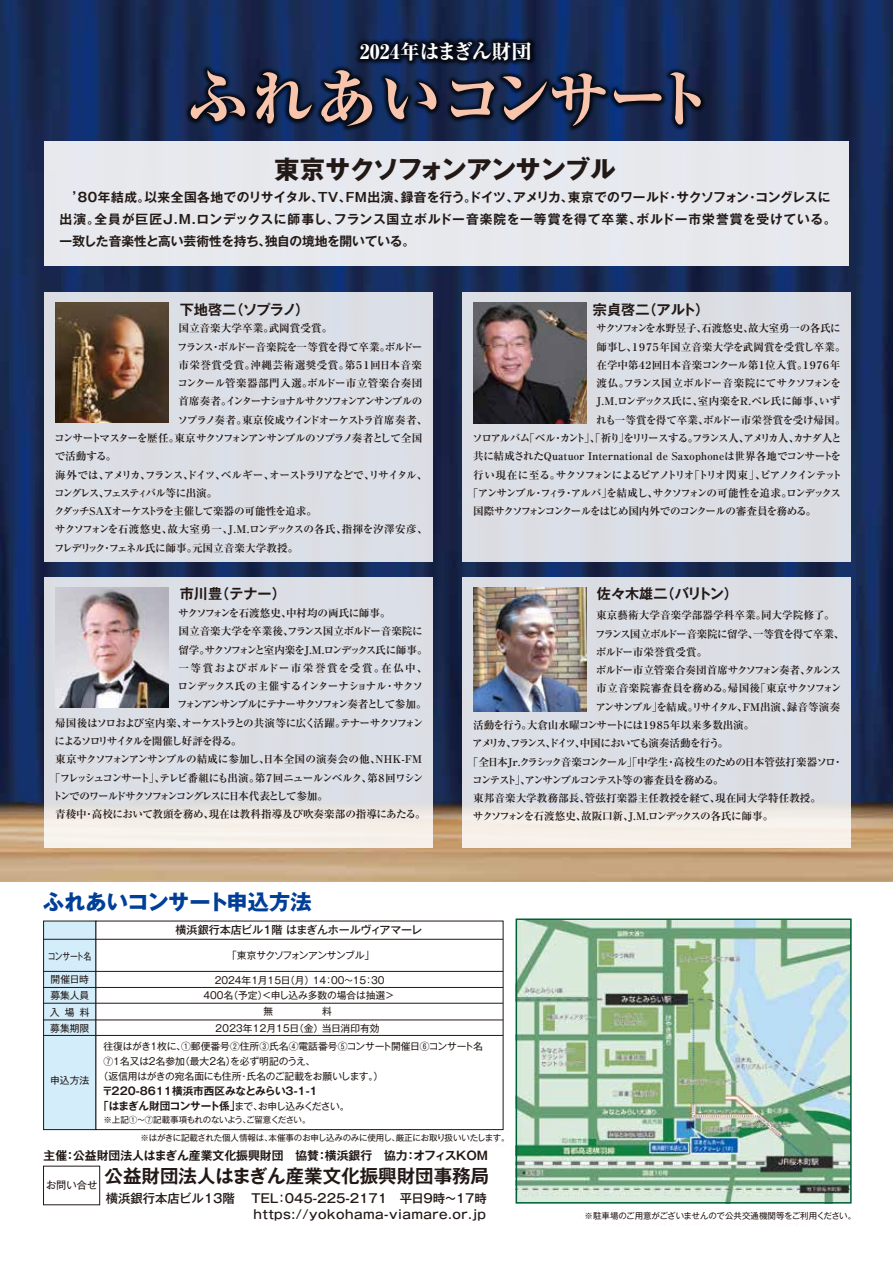
<style>
.page{position:relative;width:893px;height:1263px;background:#fff}
.page>*{position:absolute;margin:0;border:0;box-sizing:border-box;transform-origin:0 0}
.t1{font:800 61.5px "Ryumin Pro";letter-spacing:-.025em;color:#f8c5ac}
.t2{font:700 25.5px "Gothic MB101 Pro";letter-spacing:-.03em;color:#221815}
.t3{font:700 21.3px "Gothic MB101 Pro";color:#003f98}
.t4{font:800 19.95px "Ryumin Pro";letter-spacing:-.01em;color:#fff}
.t5{font:700 18.45px "Gothic MB101 Pro De";color:#221815}
.t6{font:700 14.1px "Gothic MB101 Pro De";color:#221815}
.t7{font:700 14.1px "Gothic MB101 Pro De";letter-spacing:-.025em;color:#221815}
.t8{font:700 12.75px/22.4px "Gothic MB101 Pro De";letter-spacing:.005em;color:#221815}
.t9{font:500 12.3px/15.9px "Gothic MB101 Pro";color:#221815;text-align:right}
.t10{font:700 11.85px "Gothic MB101 Pro De";color:#221815}
.t11{font:500 11.1px "Gothic MB101 Pro";letter-spacing:-.01em;color:#221815}
.t12{font:700 10.65px "Ryumin Pro";letter-spacing:-.08em;color:#221815}
.t13{font:700 10.65px "Ryumin Pro";letter-spacing:-.045em;color:#221815}
.t14{font:700 10.65px "Ryumin Pro";letter-spacing:-.12em;color:#221815}
.t15{font:700 10.65px "Ryumin Pro";color:#221815}
.t16{font:700 10.65px "Ryumin Pro";letter-spacing:-.145em;color:#221815}
.t17{font:700 10.65px "Ryumin Pro";letter-spacing:-.14em;color:#221815}
.t18{font:700 10.65px "Ryumin Pro";letter-spacing:-.015em;color:#221815}
.t19{font:700 10.65px/14.9px "Gothic MB101 Pro De";color:#221815}
.t20{font:700 10.65px "Ryumin Pro";letter-spacing:-.455em;color:#221815}
.t21{font:700 10.65px "Ryumin Pro";letter-spacing:-.135em;color:#221815}
.t22{font:700 10.65px "Ryumin Pro";letter-spacing:-.035em;color:#221815}
.t23{font:700 10.65px "Ryumin Pro";letter-spacing:-.105em;color:#221815}
.t24{font:700 10.65px "Ryumin Pro";letter-spacing:-.05em;color:#221815}
.t25{font:700 10.65px "Ryumin Pro";letter-spacing:-.115em;color:#221815}
.t26{font:700 10.65px "Ryumin Pro";letter-spacing:-.11em;color:#221815}
.t27{font:700 10.65px "Ryumin Pro";letter-spacing:-.03em;color:#221815}
.t28{font:700 10.65px "Ryumin Pro";letter-spacing:-.13em;color:#221815}
.t29{font:700 10.65px "Ryumin Pro";letter-spacing:-.055em;color:#221815}
.t30{font:700 10.65px "Ryumin Pro";letter-spacing:-.025em;color:#221815}
.t31{font:700 10.65px "Ryumin Pro";letter-spacing:.01em;color:#221815}
.t32{font:700 10.65px "Ryumin Pro";letter-spacing:.04em;color:#221815}
.t33{font:700 10.65px "Ryumin Pro";letter-spacing:.035em;color:#221815}
.t34{font:700 10.65px "Ryumin Pro";letter-spacing:.115em;color:#221815}
.t35{font:700 10.65px "Ryumin Pro";letter-spacing:-.16em;color:#221815}
.t36{font:10.35px "Gothic MB101 Pro";color:#221815}
.t37{font:9.75px/15.3px "Gothic MB101 Pro";letter-spacing:-.01em;color:#221815}
.t38{font:9.75px "Gothic MB101 Pro";letter-spacing:-.065em;color:#221815}
.t39{font:9.75px "Gothic MB101 Pro";letter-spacing:-.01em;color:#221815;scale:.8 1}
.t40{font:8.55px "Gothic MB101 Pro";letter-spacing:-.02em;color:#221815}
.s1{font-family:"Gothic MB101 Pro";font-weight:400;font-size:9.75px}
</style>
<div class="page">
<img style="left:0;top:0;width:893px;height:882px">
<img style="left:302px;top:0;width:287px;height:10px">
<img style="left:130px;top:10px;width:632px;height:131px">
<div style="left:44px;top:141px;width:804px;height:125px;background:#e7e9ed"></div>
<div style="left:44px;top:293px;width:388px;height:269px;background:#dbdee5"></div>
<div style="left:462px;top:293px;width:388px;height:269px;background:#dbdee4"></div>
<svg style="left:44px;top:577px;width:388px;height:271px;background:#dfe0e5"></svg>
<svg style="left:462px;top:577px;width:388px;height:271px;background:#dddee2"></svg>
<img style="left:55px;top:302px;width:114px;height:121px">
<img style="left:474px;top:303px;width:113px;height:120px">
<img style="left:55px;top:588px;width:114px;height:120px">
<img style="left:474px;top:588px;width:113px;height:123px">
<div style="left:43px;top:1166px;width:57px;height:39px;background:#fff;border:1px solid #221815"></div>
<div style="left:43px;top:921px;width:53px;height:209px;background:#d3edfb;border:1px solid #221815"></div>
<div style="left:96px;top:921px;width:407px;height:209px;background:#fff;border:1px solid #221815"></div>
<hr style="left:43px;top:939px;width:460px;height:1px;background:#221815">
<hr style="left:43px;top:971px;width:460px;height:1px;background:#221815">
<hr style="left:43px;top:987px;width:460px;height:1px;background:#221815">
<hr style="left:43px;top:1003px;width:460px;height:1px;background:#221815">
<hr style="left:43px;top:1020px;width:460px;height:1px;background:#221815">
<hr style="left:43px;top:1035px;width:460px;height:1px;background:#221815">
<img style="left:515px;top:920px;width:335px;height:284px">
<div style="left:516px;top:918px;width:336px;height:285px;border:2px solid #006239"></div>
<h3 class="t4" style="left:360px;top:36px;width:173px">2024年はまぎん財団</h3>
<h1 class="t1" style="left:187px;top:51px;width:528px">ふれあいコンサート</h1>
<h2 class="t2" style="left:274px;top:148px;width:343px">東京サクソフォンアンサンブル</h2>
<p class="t8" style="left:60px;top:184px;width:779px;text-indent:13px">’８０年結成。以来全国各地でのリサイタル、ＴＶ、ＦＭ出演、録音を行う。ドイツ、アメリカ、東京でのワールド・サクソフォン・コングレスに出演。全員が巨匠Ｊ.Ｍ.ロンデックスに師事し、フランス国立ボルドー音楽院を一等賞を得て卒業、ボルドー市栄誉賞を受けている。一致した音楽性と高い芸術性を持ち、独自の境地を開いている。</p>
<h3 class="t7" style="left:180px;top:298px;width:131px">下地啓二（ソプラノ）</h3>
<h3 class="t6" style="left:593px;top:298px;width:118px">宗貞啓二（アルト）</h3>
<p class="t15" style="left:178px;top:320px;width:155px">国立音楽大学卒業。武岡賞受賞。</p>
<p class="t12" style="left:177px;top:338px;width:247px">フランス・ボルドー音楽院を一等賞を得て卒業。ボルドー</p>
<p class="t32" style="left:178px;top:356px;width:245px">市栄誉賞受賞。沖縄芸術選奨受賞。第５１回日本音楽</p>
<p class="t33" style="left:177px;top:375px;width:246px">コンクール管楽器部門入選。ボルドー市立管楽合奏団</p>
<p class="t16" style="left:178px;top:393px;width:246px">首席奏者。インターナショナルサクソフォンアンサンブルの</p>
<p class="t12" style="left:177px;top:411px;width:252px">ソプラノ奏者。東京佼成ウインドオーケストラ首席奏者、</p>
<p class="t26" style="left:54px;top:429px;width:370px">コンサートマスターを歴任。東京サクソフォンアンサンブルのソプラノ奏者として全国</p>
<p class="t12" style="left:55px;top:448px;width:63px">で活動する。</p>
<p class="t23" style="left:55px;top:466px;width:374px">海外では、アメリカ、フランス、ドイツ、ベルギー、オーストラリアなどで、リサイタル、</p>
<p class="t35" style="left:54px;top:484px;width:165px">コングレス、フェスティバル等に出演。</p>
<p class="t12" style="left:54px;top:503px;width:265px">クダッチＳＡＸオーケストラを主催して楽器の可能性を追求。</p>
<p class="t24" style="left:55px;top:521px;width:374px">サクソフォンを石渡悠史、故大室勇一、Ｊ.Ｍ.ロンデックスの各氏、指揮を汐澤安彦、</p>
<p class="t13" style="left:54px;top:539px;width:246px">フレデリック・フェネル氏に師事。元国立音楽大学教授。</p>
<p class="t18" style="left:596px;top:320px;width:246px">サクソフォンを水野昱子、石渡悠史、故大室勇一の各氏に</p>
<p class="t18" style="left:596px;top:338px;width:251px">師事し、１９７５年国立音楽大学を武岡賞を受賞し卒業。</p>
<p class="t17" style="left:596px;top:356px;width:245px">在学中第４２回日本音楽コンクール第１位入賞。１９７６年</p>
<p class="t13" style="left:596px;top:375px;width:246px">渡仏。フランス国立ボルドー音楽院にてサクソフォンを</p>
<p class="t29" style="left:593px;top:393px;width:248px">Ｊ.Ｍ.ロンデックス氏に、室内楽をＲ.ペレ氏に師事、いず</p>
<p class="t30" style="left:596px;top:411px;width:251px">れも一等賞を得て卒業、ボルドー市栄誉賞を受け帰国。</p>
<p class="t16" style="left:472px;top:429px;width:371px">ソロアルバム「ベル・カント」、「祈り」をリリースする。フランス人、アメリカ人、カナダ人と</p>
<p class="t20" style="left:473px;top:448px;width:369px">共に結成されたＱｕａｔｕｏｒ Ｉｎｔｅｒｎａｔｉｏｎａｌ ｄｅ Ｓａｘｏｐｈｏｎｅは世界各地でコンサートを</p>
<p class="t25" style="left:473px;top:466px;width:370px">行い現在に至る。サクソフォンによるピアノトリオ「トリオ閃束」、ピアノクインテット</p>
<p class="t12" style="left:468px;top:484px;width:375px">「アンサンブル・フィラ・アルバ」を結成し、サクソフォンの可能性を追求。ロンデックス</p>
<p class="t12" style="left:473px;top:503px;width:345px">国際サクソフォンコンクールをはじめ国内外でのコンクールの審査員を務める。</p>
<h3 class="t6" style="left:180px;top:582px;width:108px">市川豊（テナー）</h3>
<h3 class="t6" style="left:597px;top:582px;width:143px">佐々木雄二（バリトン）</h3>
<p class="t22" style="left:178px;top:604px;width:214px">サクソフォンを石渡悠史、中村均の両氏に師事。</p>
<p class="t22" style="left:178px;top:623px;width:246px">国立音楽大学を卒業後、フランス国立ボルドー音楽院に</p>
<p class="t21" style="left:178px;top:641px;width:251px">留学。サクソフォンと室内楽をＪ.Ｍ.ロンデックス氏に師事。</p>
<p class="t34" style="left:178px;top:659px;width:251px">一等賞およびボルドー市栄誉賞を受賞。在仏中、</p>
<p class="t12" style="left:177px;top:678px;width:247px">ロンデックス氏の主催するインターナショナル・サクソ</p>
<p class="t14" style="left:177px;top:696px;width:251px">フォンアンサンブルにテナーサクソフォン奏者として参加。</p>
<p class="t12" style="left:55px;top:714px;width:370px">帰国後はソロおよび室内楽、オーケストラとの共演等に広く活躍。テナーサクソフォン</p>
<p class="t21" style="left:55px;top:732px;width:189px">によるソロリサイタルを開催し好評を得る。</p>
<p class="t13" style="left:55px;top:751px;width:369px">東京サクソフォンアンサンブルの結成に参加し、日本全国の演奏会の他、ＮＨＫ-ＦＭ</p>
<p class="t17" style="left:50px;top:769px;width:375px">「フレッシュコンサート」、テレビ番組にも出演。第７回ニュールンベルク、第８回ワシン</p>
<p class="t28" style="left:52px;top:787px;width:277px">トンでのワールドサクソフォンコングレスに日本代表として参加。</p>
<p class="t27" style="left:55px;top:806px;width:372px">青稜中・高校において教頭を務め、現在は教科指導及び吹奏楽部の指導にあたる。</p>
<h3 class="t3" style="left:43px;top:884px;width:270px">ふれあいコンサート申込方法</h3>
<p class="t11" style="left:176px;top:921px;width:248px">横浜銀行本店ビル1階 はまぎんホールヴィアマーレ</p>
<p class="t15" style="left:596px;top:607px;width:240px">東京藝術大学音楽学部器学科卒業。同大学院修了。</p>
<p class="t12" style="left:595px;top:625px;width:251px">フランス国立ボルドー音楽院に留学、一等賞を得て卒業、</p>
<p class="t15" style="left:596px;top:643px;width:113px">ボルドー市栄誉賞受賞。</p>
<p class="t12" style="left:596px;top:662px;width:247px">ボルドー市立管楽合奏団首席サクソフォン奏者、タルンス</p>
<p class="t31" style="left:596px;top:680px;width:247px">市立音楽院審査員を務める。帰国後「東京サクソフォン</p>
<p class="t12" style="left:595px;top:698px;width:246px">アンサンブル」を結成。リサイタル、ＦＭ出演、録音等演奏</p>
<p class="t12" style="left:473px;top:716px;width:283px">活動を行う。大倉山水曜コンサートには１９８５年以来多数出演。</p>
<p class="t14" style="left:472px;top:735px;width:258px">アメリカ、フランス、ドイツ、中国においても演奏活動を行う。</p>
<p class="t12" style="left:468px;top:753px;width:377px">「全日本Ｊｒ.クラシック音楽コンクール」「中学生・高校生のための日本管弦打楽器ソロ・</p>
<p class="t14" style="left:472px;top:771px;width:253px">コンテスト」、アンサンブルコンテスト等の審査員を務める。</p>
<p class="t15" style="left:473px;top:790px;width:350px">東邦音楽大学教務部長、管弦打楽器主任教授を経て、現在同大学特任教授。</p>
<p class="t12" style="left:473px;top:808px;width:302px">サクソフォンを石渡悠史、故阪口新、Ｊ.Ｍ.ロンデックスの各氏に師事。</p>
<p class="t39" style="left:48px;top:948px;width:56px">コンサート名</p>
<p class="t37" style="left:50px;top:970px;width:41px">開催日時募集人員</p>
<p class="t37" style="left:50px;top:1002px;width:41px;line-height:16.2px">入場料募集期限</p>
<p class="t37" style="left:50px;top:1071px;width:41px">申込方法</p>
<p class="t38" style="left:227px;top:947px;width:149px">「東京サクソフォンアンサンブル」</p>
<p class="t37" style="left:203px;top:971px;width:193px;text-align:center">2024年1月15日（月）14：00～15：30<br>400名（予定）&lt;申し込み多数の場合は抽選＞</p>
<p class="t37" style="left:103px;top:1017px;width:381px;line-height:18.1px;text-indent:110px">２０２３年１２月１５日（金）当日消印有効<br>往復はがき1枚に、①郵便番号②住所③氏名④電話番号⑤コンサート開催日⑥コンサート名</p>
<p class="t37" style="left:99px;top:1052px;width:286px;line-height:14.9px;text-indent:5px">⑦1名又は2名参加（最大2名）を必ず明記のうえ、<br>（返信用はがきの宛名面にも住所・氏名のご記載をお願いします。）</p>
<p class="t19" style="left:98px;top:1082px;width:253px;text-indent:4px">〒220-8611横浜市西区みなとみらい3-1-1<br>「はまぎん財団コンサート係」<span class="s1">まで、お申し込みください。</span></p>
<p class="t40" style="left:103px;top:1113px;width:209px">※上記①～⑦記載事項もれのないよう、ご留意ください。</p>
<p class="t40" style="left:141px;top:1131px;width:371px">※はがきに記載された個人情報は、本催事のお申し込みのみに使用し、厳正にお取り扱いいたします。</p>
<h3 class="t5" style="left:105px;top:1160px;width:386px">公益財団法人はまぎん産業文化振興財団事務局</h3>
<p class="t9" style="left:106px;top:1189px;width:383px">横浜銀行本店ビル13階　 ＴＥＬ：045-225-2171　平日9時～17時https://yokohama-viamare.or.jp</p>
<p class="t10" style="left:44px;top:1146px;width:446px">主催：公益財団法人はまぎん産業文化振興財団　協賛：横浜銀行　協力：オフィスＫＯＭ</p>
<p class="t36" style="left:46px;top:1177px;width:53px">お問い合せ</p>
<p class="t40" style="left:584px;top:1209px;width:273px">※駐車場のご用意がございませんので公共交通機関等をご利用ください。</p>
</div>
